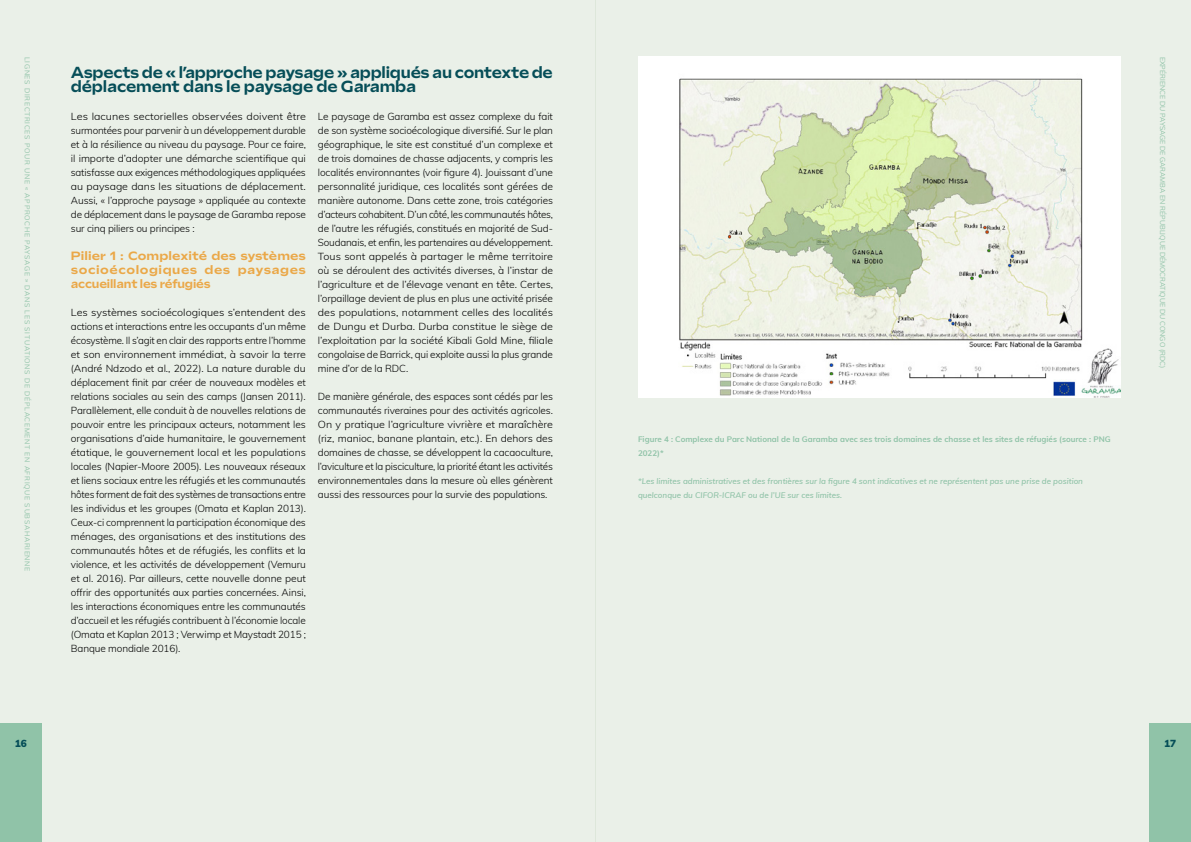
<style>
.page{position:relative;width:1191px;height:842px;background:#fff}
.page>*{position:absolute;margin:0;border:0;box-sizing:border-box;transform-origin:0 0}
.t1{font:700 16px/14px "Sculpin";letter-spacing:-.015em;color:#064e58}
.t2{font:700 12px/14px "Sculpin";letter-spacing:.025em;color:#eaa848;text-align:justify;scale:1.08 1}
.t3{font:300 10px/14px "Muli";letter-spacing:-.01em;color:#000;text-align:justify;scale:1.08 1}
.t4{font:300 10px/14px "Muli";letter-spacing:-.01em;color:#000;text-align:justify}
.t5{font:900 10px "Muli";color:#064e58}
.t6{font:italic 600 8px/14px "Muli";color:#90c3a8}
.t7{font:700 8px/14px "Muli";color:#90c3a8}
.t8{font:7px "Muli";letter-spacing:.095em;color:#90c3a8}
.t9{font:7px "Muli";color:#90c3a8}
</style>
<div class="page">
<div style="left:0;top:0;width:595px;height:842px;background:#eaf0e8"></div>
<div style="left:595px;top:0;width:596px;height:842px;background:#eaf0e8"></div>
<img style="left:638px;top:57px;width:482px;height:340px">
<div style="left:0;top:723px;width:42px;height:119px;background:#90c3a8"></div>
<div style="left:1149px;top:723px;width:42px;height:119px;background:#90c3a8"></div>
<p class="t8" style="left:33px;top:57px;width:516px;rotate:90deg">LIGNES DIRECTRICES POUR UNE « APPROCHE PAYSAGE » DANS LES SITUATIONS DE DÉPLACEMENT EN AFRIQUE SUBSAHARIENNE</p>
<p class="t9" style="left:1167px;top:57px;width:313px;rotate:90deg">EXPÉRIENCE DU PAYSAGE DE GARAMBA EN RÉPUBLIQUE DÉMOCRATIQUE DU CONGO (RDC)</p>
<h1 class="t1" style="left:71px;top:65px;width:483px">Aspects de « l’approche paysage » appliqués au contexte de déplacement dans le paysage de Garamba</h1>
<p class="t3" style="left:71px;top:109px;width:219px">Les lacunes sectorielles observées doivent être surmontées pour parvenir à un développement durable et à la résilience au niveau du paysage. Pour ce faire, il importe d’adopter une démarche scientifique qui satisfasse aux exigences méthodologiques appliquées au paysage dans les situations de déplacement.<br>Aussi, « l’approche paysage » appliquée au contexte de déplacement dans le paysage de Garamba repose sur cinq piliers ou principes :</p>
<p class="t2" style="left:71px;top:249px;width:219px">Pilier 1 : Complexité des systèmes socioécologiques des paysages accueillant les réfugiés</p>
<p class="t3" style="left:71px;top:305px;width:219px">Les systèmes socioécologiques s’entendent des actions et interactions entre les occupants d’un même écosystème. Il s’agit en clair des rapports entre l’homme et son environnement immédiat, à savoir la terre (André Ndzodo et al., 2022). La nature durable du déplacement finit par créer de nouveaux modèles et relations sociales au sein des camps (Jansen 2011).<br>Parallèlement, elle conduit à de nouvelles relations de pouvoir entre les principaux acteurs, notamment les organisations d’aide humanitaire, le gouvernement étatique, le gouvernement local et les populations locales (Napier-Moore 2005). Les nouveaux réseaux et liens sociaux entre les réfugiés et les communautés hôtes forment de fait des systèmes de transactions entre les individus et les groupes (Omata et Kaplan 2013).<br>Ceux-ci comprennent la participation économique des ménages, des organisations et des institutions des communautés hôtes et de réfugiés, les conflits et la violence, et les activités de développement (Vemuru et al. 2016). Par ailleurs, cette nouvelle donne peut offrir des opportunités aux parties concernées. Ainsi, les interactions économiques entre les communautés d’accueil et les réfugiés contribuent à l’économie locale (Omata et Kaplan 2013 ; Verwimp et Maystadt 2015 ; Banque mondiale 2016).</p>
<p class="t4" style="left:318px;top:109px;width:237px">Le paysage de Garamba est assez complexe du fait de son système socioécologique diversifié. Sur le plan géographique, le site est constitué d’un complexe et de trois domaines de chasse adjacents, y compris les localités environnantes (voir figure 4). Jouissant d’une personnalité juridique, ces localités sont gérées de manière autonome. Dans cette zone, trois catégories d’acteurs cohabitent. D’un côté, les communautés hôtes, de l’autre les réfugiés, constitués en majorité de Sud-Soudanais, et enfin, les partenaires au développement.<br>Tous sont appelés à partager le même territoire où se déroulent des activités diverses, à l’instar de l’agriculture et de l’élevage venant en tête. Certes, l’orpaillage devient de plus en plus une activité prisée des populations, notamment celles des localités de Dungu et Durba. Durba constitue le siège de l’exploitation par la société Kibali Gold Mine, filiale congolaise de Barrick, qui exploite aussi la plus grande mine d’or de la RDC.</p>
<p class="t4" style="left:318px;top:389px;width:237px">De manière générale, des espaces sont cédés par les communautés riveraines pour des activités agricoles.<br>On y pratique l’agriculture vivrière et maraîchère (riz, manioc, banane plantain, etc.). En dehors des domaines de chasse, se développent la cacaoculture, l’aviculture et la pisciculture, la priorité étant les activités environnementales dans la mesure où elles génèrent aussi des ressources pour la survie des populations.</p>
<p class="t7" style="left:638px;top:432px;width:474px">Figure 4 : Complexe du Parc National de la Garamba avec ses trois domaines de chasse et les sites de réfugiés (source : PNG<br>2022)*</p>
<p class="t6" style="left:638px;top:474px;width:446px">*Les limites administratives et des frontières sur la figure 4 sont indicatives et ne représentent pas une prise de position quelconque du CIFOR-ICRAF ou de l’UE sur ces limites.</p>
<p class="t5" style="left:15px;top:736px;width:13px">16</p>
<p class="t5" style="left:1164px;top:736px;width:13px">17</p>
</div>
